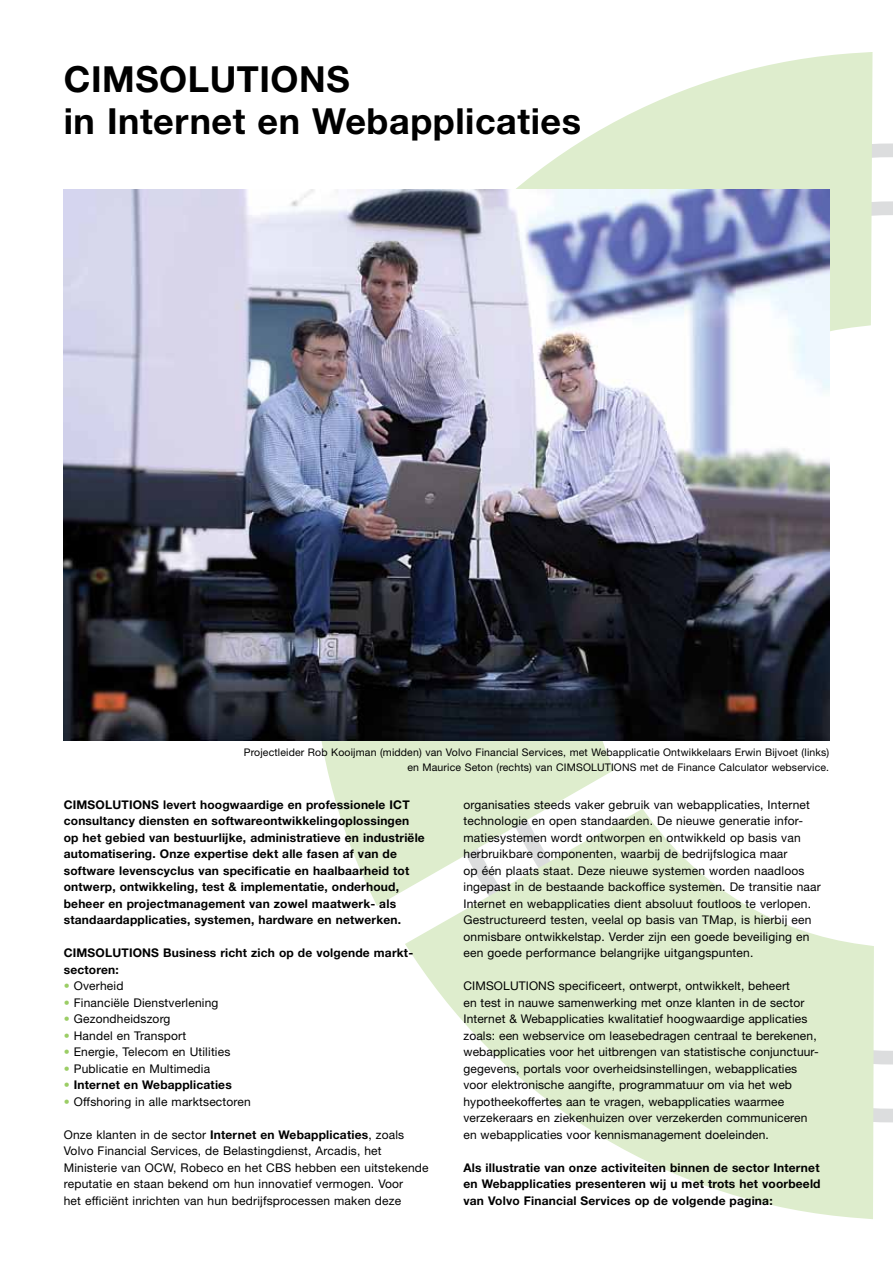
<style>
.page{position:relative;width:893px;height:1263px;background:#fff}
.page>*{position:absolute;margin:0;border:0;box-sizing:border-box;transform-origin:0 0}
.t1{font:700 36px/42px "Helvetica Neue";letter-spacing:.015em;color:#000}
.t2{font:12px/16.5px "Helvetica Neue";letter-spacing:.015em;color:#000}
.t3{font:700 12px/16.5px "Helvetica Neue";letter-spacing:.015em;color:#000}
.t4{font:10.5px/15px "Helvetica Neue";letter-spacing:.015em;color:#000;text-align:right}
.s1{color:#9bcd65}
.s2{font-weight:400;color:#9bcd65}
.s3{font-weight:700}
</style>
<div class="page">
<svg style="left:405px;top:809px;width:482px;height:410px"></svg>
<svg style="left:321px;top:741px;width:315px;height:183px"></svg>
<svg style="left:516px;top:52px;width:371px;height:422px"></svg>
<img style="left:64px;top:189px;width:765px;height:552px">
<h1 class="t1" style="left:64px;top:57px;width:519px">CIMSOLUTIONS<br>in Internet en Webapplicaties</h1>
<p class="t4" style="left:244px;top:744px;width:587px">Projectleider Rob Kooijman (midden) van Volvo Financial Services, met Webapplicatie Ontwikkelaars Erwin Bijvoet (links) en Maurice Seton (rechts) van CIMSOLUTIONS met de Finance Calculator webservice.</p>
<p class="t3" style="left:64px;top:796px;width:363px">CIMSOLUTIONS levert hoogwaardige en professionele ICT consultancy diensten en softwareontwikkelingoplossingen op het gebied van bestuurlijke, administratieve en industriële automatisering. Onze expertise dekt alle fasen af van de software levenscyclus van specificatie en haalbaarheid tot ontwerp, ontwikkeling, test &amp; implementatie, onderhoud, beheer en projectmanagement van zowel maatwerk- als standaardapplicaties, systemen, hardware en netwerken.</p>
<p class="t3" style="left:64px;top:944px;width:351px">CIMSOLUTIONS Business richt zich op de volgende markt&shy;sectoren:</p>
<p class="t2" style="left:64px;top:977px;width:61px"><span class="s1">•</span> Overheid</p>
<p class="t2" style="left:64px;top:994px;width:156px"><span class="s1">•</span> Financiële Dienstverlening</p>
<p class="t2" style="left:64px;top:1010px;width:108px"><span class="s1">•</span> Gezondheidszorg</p>
<p class="t2" style="left:64px;top:1027px;width:124px"><span class="s1">•</span> Handel en Transport</p>
<p class="t2" style="left:64px;top:1043px;width:168px"><span class="s1">•</span> Energie, Telecom en Utilities</p>
<p class="t2" style="left:64px;top:1060px;width:148px"><span class="s1">•</span> Publicatie en Multimedia</p>
<p class="t3" style="left:64px;top:1076px;width:170px"><span class="s2">•</span> Internet en Webapplicaties</p>
<p class="t2" style="left:64px;top:1093px;width:189px"><span class="s1">•</span> Offshoring in alle marktsectoren</p>
<p class="t2" style="left:64px;top:1126px;width:366px">Onze klanten in de sector <span class="s3">Internet en Webapplicaties</span>, zoals Volvo Financial Services, de Belastingdienst, Arcadis, het Ministerie van OCW, Robeco en het CBS hebben een uitstekende reputatie en staan bekend om hun innovatief vermogen. Voor<br>het efficiënt inrichten van hun bedrijfsprocessen maken deze</p>
<p class="t2" style="left:463px;top:796px;width:359px">organisaties steeds vaker gebruik van webapplicaties, Internet technologie en open standaarden. De nieuwe generatie infor&shy;matiesystemen wordt ontworpen en ontwikkeld op basis van herbruikbare componenten, waarbij de bedrijfslogica maar<br>op één plaats staat. Deze nieuwe systemen worden naadloos ingepast in de bestaande backoffice systemen. De transitie naar Internet en webapplicaties dient absoluut foutloos te verlopen.<br>Gestructureerd testen, veelal op basis van TMap, is hierbij een onmisbare ontwikkelstap. Verder zijn een goede beveiliging en een goede performance belangrijke uitgangspunten.</p>
<p class="t2" style="left:463px;top:977px;width:357px">CIMSOLUTIONS specificeert, ontwerpt, ontwikkelt, beheert<br>en test in nauwe samenwerking met onze klanten in de sector Internet &amp; Webapplicaties kwalitatief hoogwaardige applicaties zoals: een webservice om leasebedragen centraal te berekenen, webapplicaties voor het uitbrengen van statistische conjunctuur&shy;gegevens, portals voor overheidsinstellingen, webapplicaties voor elektronische aangifte, programmatuur om via het web hypotheekoffertes aan te vragen, webapplicaties waarmee verzekeraars en ziekenhuizen over verzekerden communiceren en webapplicaties voor kennismanagement doeleinden.</p>
<p class="t3" style="left:463px;top:1159px;width:359px;text-align:justify">Als illustratie van onze activiteiten binnen de sector Internet en Webapplicaties presenteren wij u met trots het voorbeeld van Volvo Financial Services op de volgende pagina:</p>
</div>
